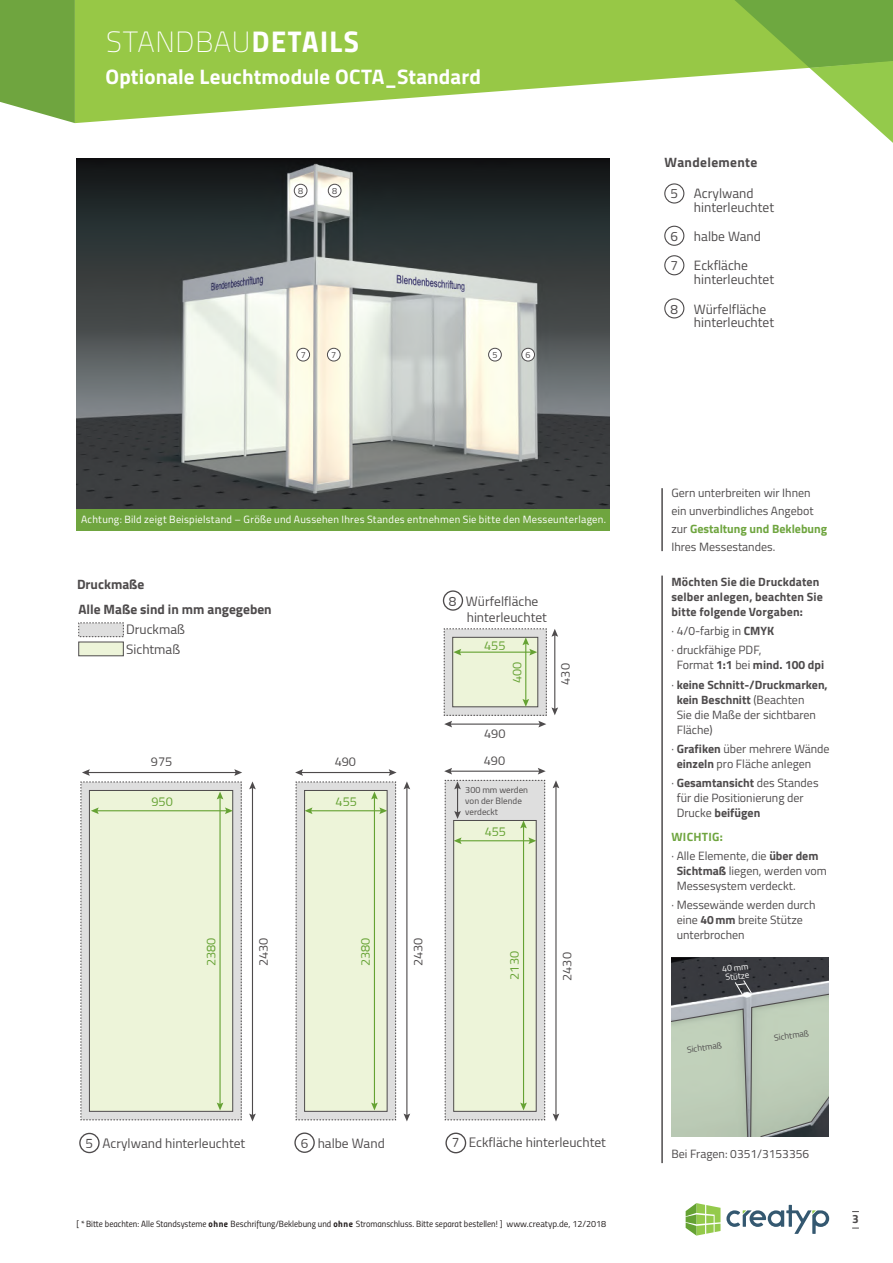
<style>
.page{position:relative;width:893px;height:1263px;background:#fff}
.page>*{position:absolute;margin:0;border:0;box-sizing:border-box;transform-origin:0 0}
.t1{font:100 29.25px "Titillium";letter-spacing:.025em;color:#fff}
.t2{font:700 21px "Titillium";letter-spacing:.005em;color:#fff}
.t3{font:13.5px/29.2px "Titillium";color:#4e4b4c}
.t4{font:700 13.5px "Titillium";color:#4e4b4c}
.t5{font:700 13.5px "Titillium";letter-spacing:.025em;color:#4e4b4c}
.t6{font:12.75px "Titillium";color:#65a233}
.t7{font:12.75px "Titillium";color:#4e4b4c}
.t8{font:12px/15px "Titillium";color:#4e4b4c}
.t9{font:700 12px/15px "Titillium";letter-spacing:.01em;color:#4e4b4c}
.t10{font:12px "Titillium Bold Upright";color:#4e4b4c}
.t11{font:10.5px "Titillium";letter-spacing:.025em;color:#fff}
.t12{font:9px "Titillium Regular Upright";color:#241f1f}
.t13{font:9px/10.8px "Titillium";color:#4e4b4c}
.t14{font:8.7px "Titillium";color:#4e4b4c}
.t15{font:8.7px "Titillium";color:#fff}
.s1{font-family:"Titillium Bold Upright";font-weight:400;font-size:30px}
.s2{font-family:"Titillium Bold Upright"}
.s3{font-family:"Titillium"}
.s4{font-weight:700;color:#6fa53f}
.s5{font-weight:700}
.s6{font-weight:400}
</style>
<div class="page">
<svg style="left:686px;top:1203px;width:34px;height:32px"></svg>
<svg style="left:726px;top:1205px;width:103px;height:29px"></svg>
<svg style="left:0;top:0;width:75px;height:123px;background:#7bac4f"></svg>
<svg style="left:75px;top:0;width:645px;height:123px;fill:#97c846"></svg>
<svg style="left:720px;top:0;width:173px;height:143px"></svg>
<img style="left:77px;top:158px;width:533px;height:351px">
<div style="left:489px;top:348px;width:12px;height:13px;background:#fff;border-radius:50%"></div>
<div style="left:488px;top:348px;width:14px;height:13px;border:1px solid #4e4b4c;border-radius:50%"></div>
<div style="left:522px;top:348px;width:12px;height:13px;background:#fff;border-radius:50%"></div>
<div style="left:521px;top:348px;width:14px;height:13px;border:1px solid #4e4b4c;border-radius:50%"></div>
<div style="left:328px;top:184px;width:13px;height:13px;background:#fff;border-radius:50%"></div>
<div style="left:328px;top:184px;width:13px;height:13px;border:1px solid #4e4b4c;border-radius:50%"></div>
<div style="left:327px;top:348px;width:13px;height:13px;background:#fff;border-radius:50%"></div>
<div style="left:327px;top:348px;width:14px;height:13px;border:1px solid #4e4b4c;border-radius:50%"></div>
<div style="left:294px;top:184px;width:13px;height:13px;background:#fff;border-radius:50%"></div>
<div style="left:294px;top:184px;width:13px;height:13px;border:1px solid #4e4b4c;border-radius:50%"></div>
<div style="left:297px;top:348px;width:13px;height:13px;background:#fff;border-radius:50%"></div>
<div style="left:296px;top:348px;width:14px;height:13px;border:1px solid #4e4b4c;border-radius:50%"></div>
<div style="left:664px;top:183px;width:20px;height:21px;border:1px solid #4e4b4c;border-radius:50%"></div>
<div style="left:664px;top:255px;width:20px;height:20px;border:1px solid #4e4b4c;border-radius:50%"></div>
<div style="left:664px;top:226px;width:20px;height:20px;border:1px solid #4e4b4c;border-radius:50%"></div>
<div style="left:664px;top:298px;width:20px;height:20px;border:1px solid #4e4b4c;border-radius:50%"></div>
<div style="left:77px;top:509px;width:533px;height:21px;background:#6fa53f"></div>
<div style="left:445px;top:1132px;width:21px;height:21px;border:1px solid #4e4b4c;border-radius:50%"></div>
<div style="left:79px;top:1133px;width:21px;height:20px;border:1px solid #4e4b4c;border-radius:50%"></div>
<div style="left:294px;top:1132px;width:21px;height:21px;border:1px solid #4e4b4c;border-radius:50%"></div>
<svg style="left:80px;top:769px;width:162px;height:351px;background:#e6ecd5"></svg>
<hr style="left:252px;top:787px;width:1px;height:329px;background:#4e4b4c">
<svg style="left:249px;top:1113px;width:7px;height:8px"></svg>
<svg style="left:249px;top:781px;width:7px;height:8px"></svg>
<svg style="left:295px;top:769px;width:102px;height:351px;background:#e4e9d5"></svg>
<hr style="left:406px;top:787px;width:1px;height:329px;background:#4e4b4c">
<svg style="left:404px;top:1113px;width:6px;height:8px"></svg>
<svg style="left:404px;top:781px;width:6px;height:8px"></svg>
<hr style="left:450px;top:771px;width:90px;height:1px;background:#4e4b4c">
<svg style="left:444px;top:768px;width:8px;height:6px"></svg>
<svg style="left:538px;top:768px;width:8px;height:6px"></svg>
<svg style="left:444px;top:780px;width:101px;height:340px;background:#e1e7d3"></svg>
<hr style="left:555px;top:786px;width:1px;height:330px;background:#4e4b4c">
<svg style="left:553px;top:1113px;width:6px;height:8px"></svg>
<svg style="left:553px;top:780px;width:6px;height:8px"></svg>
<div style="left:79px;top:623px;width:44px;height:14px;background:#dedede"></div>
<div style="left:79px;top:642px;width:44px;height:14px;background:#edf4d9"></div>
<div style="left:78px;top:642px;width:46px;height:14px;border:1px solid #4e4b4c"></div>
<svg style="left:443px;top:628px;width:115px;height:99px"></svg>
<div style="left:443px;top:590px;width:20px;height:21px;border:1px solid #4e4b4c;border-radius:50%"></div>
<hr style="left:661px;top:576px;width:2px;height:587px;background:#4e4b4c">
<hr style="left:661px;top:488px;width:2px;height:63px;background:#4e4b4c">
<div style="left:671px;top:958px;width:158px;height:22px;background:#393a3f"></div>
<svg style="left:671px;top:980px;width:158px;height:156px;background:#abb7a8"></svg>
<h1 class="t1" style="left:106px;top:21px;width:254px">STANDBAU<span class="s1">DETAILS</span></h1>
<h2 class="t2" style="left:105px;top:60px;width:377px">Optionale Leuchtmodule OCTA_Standard</h2>
<p class="t13" style="left:298px;top:185px;width:7px">8</p>
<p class="t13" style="left:332px;top:185px;width:7px">8</p>
<p class="t13" style="left:301px;top:349px;width:7px">7</p>
<p class="t13" style="left:331px;top:349px;width:7px">7</p>
<p class="t13" style="left:492px;top:349px;width:7px">5</p>
<p class="t13" style="left:526px;top:349px;width:7px">6</p>
<p class="t11" style="left:81px;top:512px;width:526px">Achtung: Bild zeigt Beispielstand – Größe und Aussehen Ihres Standes entnehmen Sie bitte den Messeunterlagen.</p>
<p class="t4" style="left:77px;top:573px;width:69px">Druckmaße</p>
<p class="t4" style="left:78px;top:599px;width:195px">Alle Maße sind in mm angegeben</p>
<p class="t3" style="left:126px;top:620px;width:60px;line-height:19.2px">Druckmaß<br>Sichtmaß</p>
<p class="t7" style="left:151px;top:754px;width:23px">975</p>
<p class="t6" style="left:152px;top:794px;width:23px">950</p>
<p class="t6" style="left:204px;top:966px;width:30px;rotate:-90deg">2380</p>
<p class="t7" style="left:256px;top:966px;width:30px;rotate:-90deg">2430</p>
<p class="t7" style="left:335px;top:754px;width:23px">490</p>
<p class="t6" style="left:336px;top:794px;width:23px">455</p>
<p class="t3" style="left:467px;top:593px;width:82px;line-height:16.2px;text-indent:-18px">8 Würfelfläche hinterleuchtet</p>
<p class="t6" style="left:484px;top:638px;width:23px">455</p>
<p class="t6" style="left:509px;top:683px;width:23px;rotate:-90deg">400</p>
<p class="t7" style="left:558px;top:685px;width:23px;rotate:-90deg">430</p>
<p class="t7" style="left:484px;top:727px;width:23px">490</p>
<p class="t7" style="left:484px;top:753px;width:23px">490</p>
<p class="t13" style="left:465px;top:785px;width:64px">300 mm werden von der Blende verdeckt</p>
<p class="t6" style="left:485px;top:824px;width:23px">455</p>
<p class="t6" style="left:358px;top:966px;width:30px;rotate:-90deg">2380</p>
<p class="t7" style="left:410px;top:966px;width:30px;rotate:-90deg">2430</p>
<p class="t6" style="left:507px;top:980px;width:30px;rotate:-90deg">2130</p>
<p class="t7" style="left:560px;top:981px;width:30px;rotate:-90deg">2430</p>
<p class="t3" style="left:86px;top:1129px;width:161px">5 Acrylwand hinterleuchtet</p>
<p class="t3" style="left:301px;top:1128px;width:86px">6 halbe Wand</p>
<p class="t3" style="left:452px;top:1128px;width:156px">7 Eckfläche hinterleuchtet</p>
<p class="t12" style="left:77px;top:1217px;width:531px">[ *Bitte beachten: Alle Standsysteme <span class="s2">ohne</span> Beschriftung/Beklebung und <span class="s2">ohne</span> Stromanschluss. Bitte separat bestellen! ] <span class="s3">www.creatyp.de, 12/2018</span></p>
<p class="t5" style="left:665px;top:152px;width:94px">Wandelemente</p>
<p class="t3" style="left:694px;top:186px;width:82px;line-height:13.8px;text-indent:-23px">5 Acrylwand hinterleuchtet</p>
<p class="t3" style="left:671px;top:221px;width:92px">6 halbe Wand<br>7 Eckfläche</p>
<p class="t3" style="left:671px;top:264px;width:105px;text-indent:23px">hinterleuchtet<br>8 Würfelfläche</p>
<p class="t3" style="left:694px;top:307px;width:82px">hinterleuchtet</p>
<p class="t8" style="left:671px;top:483px;width:157px;line-height:18px">Gern unterbreiten wir Ihnen ein unverbindliches Angebot zur <span class="s4">Gestaltung und Beklebung<br></span>Ihres Messestandes.</p>
<p class="t9" style="left:671px;top:573px;width:153px">Möchten Sie die Druckdaten selber anlegen, beachten Sie bitte folgende Vorgaben:</p>
<p class="t8" style="left:671px;top:621px;width:104px;line-height:19.2px">· 4/0-farbig in <span class="s5">CMYK </span>· druckfähige PDF,</p>
<p class="t9" style="left:671px;top:655px;width:158px;line-height:19.2px;text-align:center"><span class="s6">Format</span> 1:1 <span class="s6">bei</span> mind. 100 dpi<br><span class="s6">·</span> keine Schnitt-/Druckmarken,</p>
<p class="t8" style="left:677px;top:691px;width:141px"><span class="s5">kein Beschnitt</span> (Beachten<br>Sie die Maße der sichtbaren<br>Fläche)</p>
<p class="t8" style="left:677px;top:740px;width:154px;text-indent:-5px">· <span class="s5">Grafiken</span> über mehrere Wände <span class="s5">einzeln</span> pro Fläche anlegen</p>
<p class="t8" style="left:677px;top:775px;width:143px;text-indent:-5px">· <span class="s5">Gesamtansicht</span> des Standes für die Positionierung der<br>Drucke <span class="s5">beifügen</span></p>
<p class="t8" style="left:671px;top:826px;width:149px;line-height:19.2px"><span class="s4">WICHTIG:<br></span>· Alle Elemente, die <span class="s5">über dem</span></p>
<p class="t8" style="left:677px;top:862px;width:152px"><span class="s5">Sichtmaß</span> liegen, werden vom<br>Messesystem verdeckt.</p>
<p class="t8" style="left:677px;top:897px;width:140px;text-indent:-5px">· Messewände werden durch eine <span class="s5">40mm</span> breite Stütze unterbrochen</p>
<p class="t15" style="left:722px;top:964px;width:28px;rotate:-6deg">40 mm</p>
<p class="t15" style="left:725px;top:972px;width:25px;rotate:-6deg">Stütze</p>
<p class="t14" style="left:686px;top:1044px;width:37px;rotate:-7deg">Sichtmaß</p>
<p class="t14" style="left:773px;top:1032px;width:37px;rotate:-7deg">Sichtmaß</p>
<p class="t8" style="left:671px;top:1145px;width:139px">Bei Fragen: 0351/3153356</p>
<p class="t10" style="left:852px;top:1210px;width:8px">3</p>
</div>
